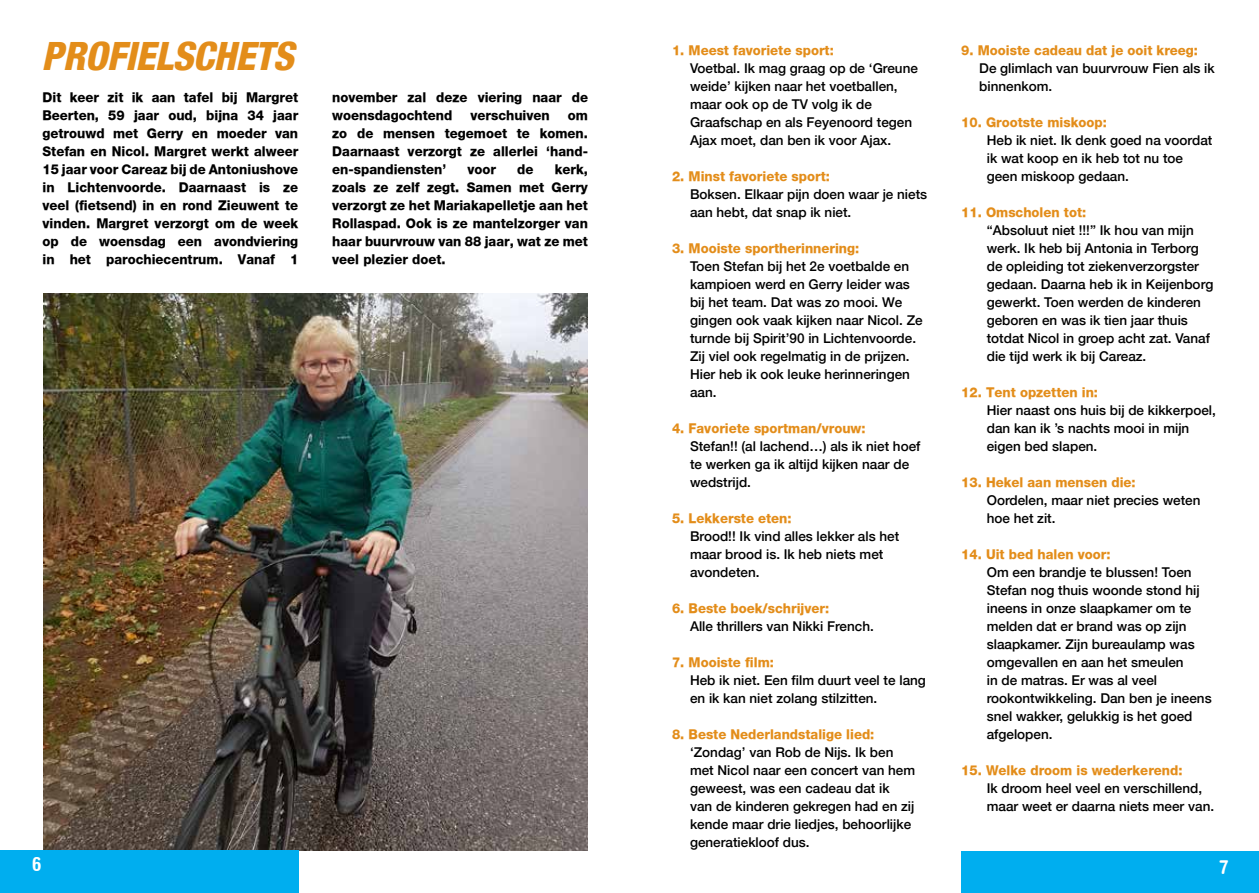
<style>
.page{position:relative;width:1259px;height:893px;background:#fff}
.page>*{position:absolute;margin:0;border:0;box-sizing:border-box;transform-origin:0 0}
.t1{font:39px "Helvetica 87 Cond Hvy Obl";letter-spacing:-.01em;color:#e38d1a}
.t2{font:700 condensed 19.5px "Helvetica Rounded";color:#fff}
.t3{font:500 13.5px/18px "Helvetica 65";color:#000}
.t4{font:800 13.5px/18px "Helvetica Neue";color:#000;text-align:justify}
.t5{font:800 13.5px "Helvetica Neue";color:#e38d1a}
</style>
<div class="page">
<img style="left:44px;top:293px;width:544px;height:557px">
<div style="left:0;top:850px;width:299px;height:43px;background:#00aeef"></div>
<div style="left:961px;top:851px;width:298px;height:42px;background:#00aeef"></div>
<h1 class="t1" style="left:41px;top:32px;width:254px">PROFIELSCHETS</h1>
<p class="t4" style="left:43px;top:88px;width:257px">Dit keer zit ik aan tafel bij Margret Beerten, 59 jaar oud, bijna 34 jaar getrouwd met Gerry en moeder van Stefan en Nicol. Margret werkt alweer 15 jaar voor Careaz bij de Antoniushove in Lichtenvoorde. Daarnaast is ze veel (fietsend) in en rond Zieuwent te vinden. Margret verzorgt om de week op de woensdag een avondviering in het parochiecentrum. Vanaf 1</p>
<p class="t4" style="left:332px;top:88px;width:257px">november zal deze viering naar de woensdagochtend</p>
<p class="t4" style="left:470px;top:106px;width:81px">verschuiven</p>
<p class="t4" style="left:332px;top:106px;width:257px;text-indent:236px">om zo de mensen tegemoet te komen.<br>Daarnaast verzorgt ze allerlei ‘hand&shy;en-spandiensten’</p>
<p class="t4" style="left:332px;top:160px;width:257px;text-indent:222px">kerk, zoals ze zelf zegt. Samen met Gerry verzorgt ze het Mariakapelletje aan het Rollaspad. Ook is ze mantelzorger van haar buurvrouw van 88 jaar, wat ze met veel plezier doet.</p>
<p class="t4" style="left:467px;top:160px;width:30px">voor</p>
<p class="t4" style="left:517px;top:160px;width:18px">de</p>
<p class="t5" style="left:672px;top:43px;width:163px">1. Meest favoriete sport:</p>
<p class="t3" style="left:690px;top:59px;width:229px">Voetbal. Ik mag graag op de ‘Greune weide’ kijken naar het voetballen, maar ook op de TV volg ik de<br>Graafschap en als Feyenoord tegen<br>Ajax moet, dan ben ik voor Ajax.</p>
<p class="t5" style="left:672px;top:169px;width:159px">2. Minst favoriete sport:</p>
<p class="t3" style="left:690px;top:185px;width:239px">Boksen. Elkaar pijn doen waar je niets aan hebt, dat snap ik niet.</p>
<p class="t5" style="left:672px;top:241px;width:189px">3. Mooiste sportherinnering:</p>
<p class="t3" style="left:690px;top:257px;width:234px">Toen Stefan bij het 2e voetbalde en kampioen werd en Gerry leider was bij het team. Dat was zo mooi. We gingen ook vaak kijken naar Nicol. Ze turnde bij Spirit’90 in Lichtenvoorde.<br>Zij viel ook regelmatig in de prijzen.<br>Hier heb ik ook leuke herinneringen aan.</p>
<p class="t5" style="left:672px;top:421px;width:195px">4. Favoriete sportman/vrouw:</p>
<p class="t3" style="left:690px;top:437px;width:232px">Stefan!! (al lachend…) als ik niet hoef te werken ga ik altijd kijken naar de wedstrijd.</p>
<p class="t5" style="left:672px;top:511px;width:121px">5. Lekkerste eten:</p>
<p class="t3" style="left:690px;top:527px;width:211px">Brood!! Ik vind alles lekker als het maar brood is. Ik heb niets met avondeten.</p>
<p class="t5" style="left:672px;top:601px;width:159px">6. Beste boek/schrijver:</p>
<p class="t3" style="left:690px;top:617px;width:185px">Alle thrillers van Nikki French.</p>
<p class="t5" style="left:672px;top:655px;width:103px">7. Mooiste film:</p>
<p class="t3" style="left:690px;top:671px;width:237px">Heb ik niet. Een film duurt veel te lang en ik kan niet zolang stilzitten.</p>
<p class="t5" style="left:672px;top:727px;width:204px">8. Beste Nederlandstalige lied:</p>
<p class="t3" style="left:690px;top:743px;width:227px">‘Zondag’ van Rob de Nijs. Ik ben met Nicol naar een concert van hem geweest, was een cadeau dat ik van de kinderen gekregen had en zij kende maar drie liedjes, behoorlijke generatiekloof dus.</p>
<p class="t5" style="left:961px;top:43px;width:238px">9. Mooiste cadeau dat je ooit kreeg:</p>
<p class="t3" style="left:979px;top:59px;width:237px">De glimlach van buurvrouw Fien als ik binnenkom.</p>
<p class="t5" style="left:961px;top:115px;width:147px">10. Grootste miskoop:</p>
<p class="t3" style="left:986px;top:131px;width:227px">Heb ik niet. Ik denk goed na voordat ik wat koop en ik heb tot nu toe geen miskoop gedaan.</p>
<p class="t5" style="left:961px;top:205px;width:126px">11. Omscholen tot:</p>
<p class="t3" style="left:986px;top:221px;width:228px">“Absoluut niet !!!” Ik hou van mijn werk. Ik heb bij Antonia in Terborg de opleiding tot ziekenverzorgster gedaan. Daarna heb ik in Keijenborg gewerkt. Toen werden de kinderen geboren en was ik tien jaar thuis totdat Nicol in groep acht zat. Vanaf die tijd werk ik bij Careaz.</p>
<p class="t5" style="left:961px;top:385px;width:138px">12. Tent opzetten in:</p>
<p class="t3" style="left:986px;top:401px;width:231px">Hier naast ons huis bij de kikkerpoel, dan kan ik ’s nachts mooi in mijn eigen bed slapen.</p>
<p class="t5" style="left:961px;top:475px;width:176px">13. Hekel aan mensen die:</p>
<p class="t3" style="left:986px;top:491px;width:215px">Oordelen, maar niet precies weten hoe het zit.</p>
<p class="t5" style="left:961px;top:547px;width:151px">14. Uit bed halen voor:</p>
<p class="t3" style="left:986px;top:563px;width:226px">Om een brandje te blussen! Toen<br>Stefan nog thuis woonde stond hij ineens in onze slaapkamer om te melden dat er brand was op zijn slaapkamer. Zijn bureaulamp was omgevallen en aan het smeulen<br>in de matras. Er was al veel rookontwikkeling. Dan ben je ineens snel wakker, gelukkig is het goed afgelopen.</p>
<p class="t5" style="left:961px;top:763px;width:223px">15. Welke droom is wederkerend:</p>
<p class="t3" style="left:986px;top:779px;width:229px">Ik droom heel veel en verschillend, maar weet er daarna niets meer van.</p>
<h2 class="t2" style="left:32px;top:852px;width:11px">6</h2>
<h2 class="t2" style="left:1219px;top:855px;width:10px">7</h2>
</div>
